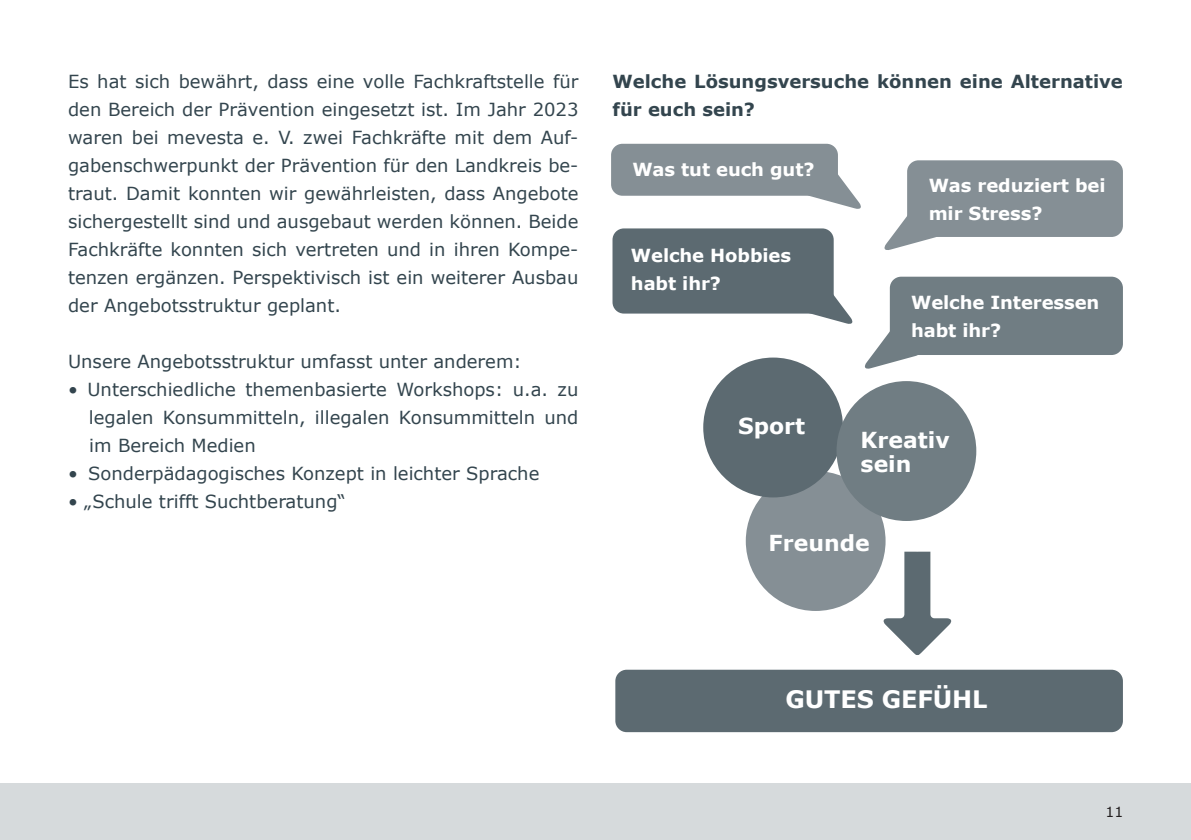
<style>
.page{position:relative;width:1191px;height:840px;background:#fff}
.page>*{position:absolute;margin:0;border:0;box-sizing:border-box;transform-origin:0 0}
.t1{font:700 24px "Verdana";letter-spacing:-.005em;color:#fff}
.t2{font:700 22px "Verdana";color:#fff}
.t3{font:18px/28px "Verdana";color:#33454e;text-align:justify}
.t4{font:700 18px "Verdana";letter-spacing:-.005em;color:#fff}
.t5{font:700 18px/28px "Verdana";color:#33454e}
.t6{font:14px "Verdana";color:#231f20}
</style>
<div class="page">
<div style="left:0;top:782px;width:1191px;height:57px;background:#d6dadc"></div>
<div style="left:615px;top:669px;width:508px;height:62px;background:#5c6a71;border-radius:11px"></div>
<div style="left:746px;top:471px;width:139px;height:139px;background:#858f95;border-radius:50%"></div>
<div style="left:703px;top:357px;width:140px;height:140px;background:#5c6a71;border-radius:50%"></div>
<div style="left:836px;top:381px;width:140px;height:139px;background:#707d83;border-radius:50%"></div>
<div style="left:611px;top:144px;width:227px;height:52px;background:#858f95;border-radius:11px"></div>
<svg style="left:803px;top:174px;width:58px;height:35px"></svg>
<div style="left:907px;top:160px;width:216px;height:77px;background:#858f95;border-radius:11px"></div>
<svg style="left:884px;top:211px;width:52px;height:39px"></svg>
<div style="left:612px;top:228px;width:221px;height:85px;background:#5c6a71;border-radius:11px"></div>
<svg style="left:795px;top:284px;width:58px;height:40px"></svg>
<div style="left:890px;top:276px;width:233px;height:79px;background:#707d83;border-radius:11px"></div>
<svg style="left:864px;top:329px;width:54px;height:40px"></svg>
<svg style="left:882px;top:551px;width:70px;height:104px"></svg>
<p class="t3" style="left:68px;top:67px;width:512px">Es hat sich bewährt, dass eine volle Fachkraftstelle für den Bereich der Prävention eingesetzt ist. Im Jahr 2023 waren bei mevesta e. V. zwei Fachkräfte mit dem Auf&shy;gabenschwerpunkt der Prävention für den Landkreis be&shy;traut. Damit konnten wir gewährleisten, dass Angebote sichergestellt sind und ausgebaut werden können. Beide Fachkräfte konnten sich vertreten und in ihren Kompe&shy;tenzen ergänzen. Perspektivisch ist ein weiterer Ausbau der Angebotsstruktur geplant.</p>
<p class="t3" style="left:68px;top:347px;width:455px">Unsere Angebotsstruktur umfasst unter anderem:</p>
<p class="t3" style="left:89px;top:375px;width:491px;text-indent:-21px">• Unterschiedliche themenbasierte Workshops: u.a. zu legalen Konsummitteln, illegalen Konsummitteln und im Bereich Medien</p>
<p class="t3" style="left:68px;top:459px;width:473px">• Sonderpädagogisches Konzept in leichter Sprache</p>
<p class="t3" style="left:68px;top:487px;width:279px">• „Schule trifft Suchtberatung“</p>
<p class="t5" style="left:612px;top:67px;width:512px">Welche Lösungsversuche können eine Alternative für euch sein?</p>
<p class="t4" style="left:632px;top:157px;width:184px">Was tut euch gut?</p>
<p class="t4" style="left:631px;top:243px;width:162px">Welche Hobbies</p>
<p class="t4" style="left:631px;top:271px;width:92px">habt ihr?</p>
<p class="t2" style="left:738px;top:410px;width:69px">Sport</p>
<p class="t4" style="left:928px;top:172px;width:178px">Was reduziert bei</p>
<p class="t4" style="left:928px;top:200px;width:115px">mir Stress?</p>
<p class="t4" style="left:911px;top:289px;width:190px">Welche Interessen</p>
<p class="t4" style="left:911px;top:317px;width:92px">habt ihr?</p>
<p class="t2" style="left:860px;top:424px;width:91px">Kreativ</p>
<p class="t2" style="left:860px;top:448px;width:52px">sein</p>
<p class="t2" style="left:768px;top:527px;width:103px">Freunde</p>
<p class="t1" style="left:785px;top:681px;width:203px">GUTES GEFÜHL</p>
<p class="t6" style="left:1105px;top:802px;width:19px">11</p>
</div>
